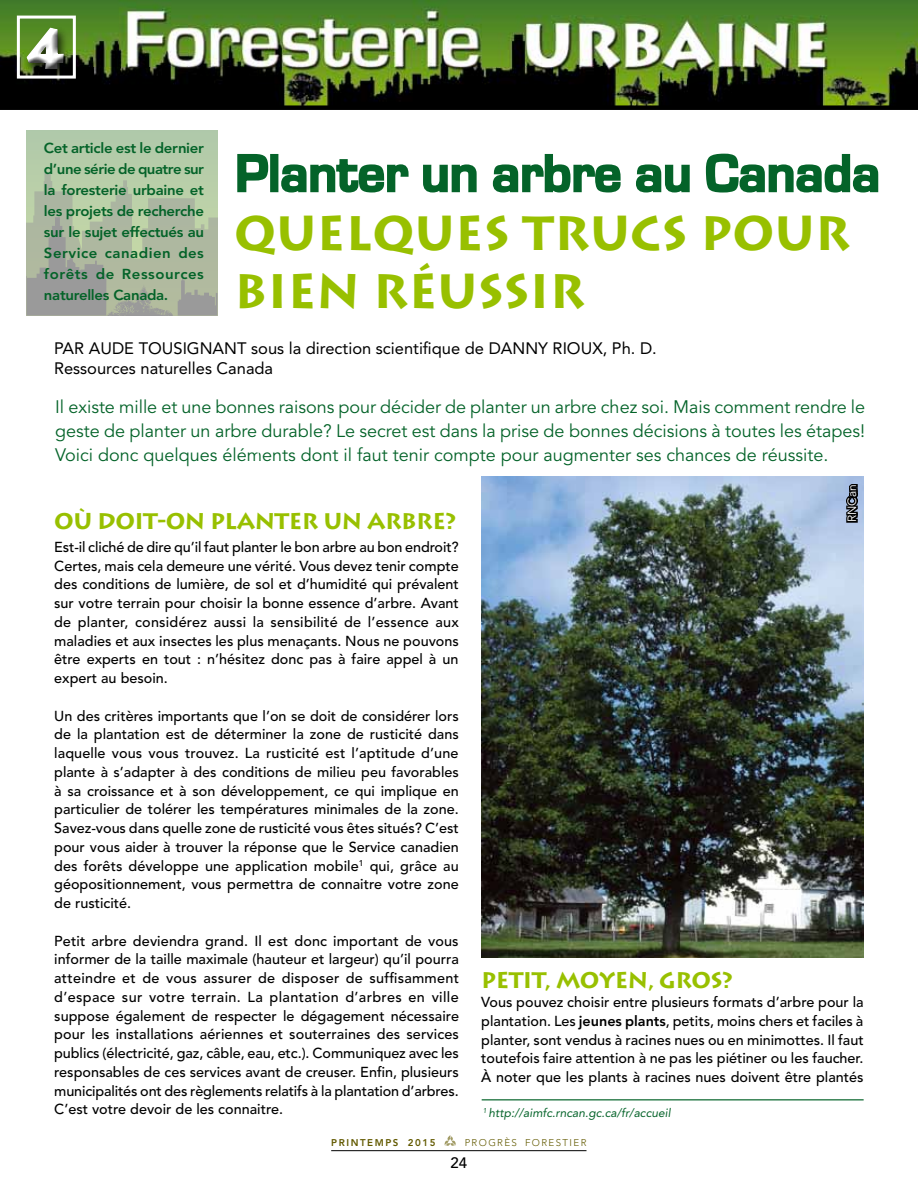
<style>
.page{position:relative;width:918px;height:1188px;background:#fff}
.page>*{position:absolute;margin:0;border:0;box-sizing:border-box;transform-origin:0 0}
.t1{font:700 54px "Eurostile";color:#046329}
.t2{font:900 54px "Lithos";color:#fff}
.t3{font:700 48px/57.6px "Lithos";color:#98c000}
.t4{font:700 22.5px "Lithos";letter-spacing:-.025em;color:#98c000}
.t5{font:18px/24px "Avenir";color:#046329;text-align:justify}
.t6{font:16.5px/19.8px "Avenir";color:#000}
.t7{font:500 15px "Avenir";color:#000}
.t8{font:500 14.4px/18.8px "Avenir";color:#000;text-align:justify}
.t9{font:800 14.4px/21px "Avenir";letter-spacing:-.02em;color:#046329;text-align:justify;scale:1.04 1}
.t10{font:italic 12px "Avenir";color:#046329}
.t11{font:12px "Avenir";color:#fff}
.t12{font:300 9.75px "Avenir";letter-spacing:.14em;color:#635a00}
.t13{font:800 9.75px "Avenir";letter-spacing:.16em;color:#635a00}
.s1{font-weight:800}
</style>
<div class="page">
<img style="left:0;top:0;width:918px;height:105px">
<hr style="left:331px;top:1150px;width:255px;height:1px;background:#000">
<svg style="left:444px;top:1135px;width:12px;height:11px"></svg>
<div style="left:26px;top:130px;width:191px;height:186px;background:#b3cba9"></div>
<svg style="left:26px;top:173px;width:191px;height:143px"></svg>
<svg style="left:237px;top:154px;width:32px;height:39px"></svg>
<div style="left:270px;top:154px;width:8px;height:38px;border:2px solid #046329"></div>
<svg style="left:281px;top:159px;width:128px;height:34px"></svg>
<svg style="left:423px;top:164px;width:54px;height:29px"></svg>
<svg style="left:492px;top:154px;width:129px;height:39px"></svg>
<svg style="left:636px;top:164px;width:54px;height:29px"></svg>
<svg style="left:705px;top:153px;width:174px;height:40px"></svg>
<div style="left:22px;top:26px;width:53px;height:57px;background:#000;opacity:.75"></div>
<div style="left:20px;top:21px;width:50px;height:53px;background:#fff;opacity:.75"></div>
<div style="left:22px;top:25px;width:49px;height:51px;background:#000;opacity:.75"></div>
<div style="left:17px;top:16px;width:59px;height:63px;border:3px solid #fff"></div>
<div style="left:0;top:105px;width:918px;height:5px;background:#000"></div>
<hr style="left:482px;top:1099px;width:382px;height:2px;background:#046329">
<img style="left:482px;top:477px;width:382px;height:480px">
<svg style="left:844px;top:483px;width:15px;height:41px"></svg>
<h1 class="t2" style="left:28px;top:16px;width:38px">4</h1>
<p class="t9" style="left:44px;top:138px;width:156px">Cet article est le dernier d’une série de quatre sur la foresterie urbaine et les projets de recherche sur le sujet effectués au Service canadien des forêts de Ressources naturelles Canada.</p>
<h1 class="t1" style="left:235px;top:144px;width:646px">Planter un arbre au Canada</h1>
<h2 class="t3" style="left:234px;top:204px;width:618px">QUELQUES TRUCS POUR<br>BIEN RÉUSSIR</h2>
<p class="t6" style="left:54px;top:339px;width:604px">Par Aude Tousignant sous la direction scientifique de Danny Rioux, Ph. D.<br>Ressources naturelles Canada</p>
<p class="t5" style="left:55px;top:396px;width:811px">Il existe mille et une bonnes raisons pour décider de planter un arbre chez soi. Mais comment rendre le geste de planter un arbre durable? Le secret est dans la prise de bonnes décisions à toutes les étapes!<br>Voici donc quelques éléments dont il faut tenir compte pour augmenter ses chances de réussite.</p>
<h3 class="t4" style="left:54px;top:507px;width:404px">OÙ DOIT-ON PLANTER UN ARBRE?</h3>
<p class="t8" style="left:54px;top:538px;width:406px">Est-il cliché de dire qu’il faut planter le bon arbre au bon endroit?<br>Certes, mais cela demeure une vérité. Vous devez tenir compte des conditions de lumière, de sol et d’humidité qui prévalent sur votre terrain pour choisir la bonne essence d’arbre. Avant de planter, considérez aussi la sensibilité de l’essence aux maladies et aux insectes les plus menaçants. Nous ne pouvons être experts en tout : n’hésitez donc pas à faire appel à un expert au besoin.</p>
<p class="t8" style="left:54px;top:707px;width:406px">Un des critères importants que l’on se doit de considérer lors de la plantation est de déterminer la zone de rusticité dans laquelle vous vous trouvez. La rusticité est l’aptitude d’une plante à s’adapter à des conditions de milieu peu favorables à sa croissance et à son développement, ce qui implique en particulier de tolérer les températures minimales de la zone.<br>Savez-vous dans quelle zone de rusticité vous êtes situés? C’est pour vous aider à trouver la réponse que le Service canadien des forêts développe une application mobile<sup>1</sup> qui, grâce au géopositionnement, vous permettra de connaitre votre zone de rusticité.</p>
<p class="t8" style="left:54px;top:932px;width:406px">Petit arbre deviendra grand. Il est donc important de vous informer de la taille maximale (hauteur et largeur) qu’il pourra atteindre et de vous assurer de disposer de suffisamment d’espace sur votre terrain. La plantation d’arbres en ville suppose également de respecter le dégagement nécessaire pour les installations aériennes et souterraines des services publics (électricité, gaz, câble, eau, etc.). Communiquez avec les responsables de ces services avant de creuser. Enfin, plusieurs municipalités ont des règlements relatifs à la plantation d’arbres.<br>C’est votre devoir de les connaitre.</p>
<p class="t11" style="left:845px;top:522px;width:39px;rotate:-90deg">RNCan</p>
<h3 class="t4" style="left:481px;top:967px;width:253px">PETIT, MOYEN, GROS?</h3>
<p class="t8" style="left:481px;top:993px;width:384px">Vous pouvez choisir entre plusieurs formats d’arbre pour la plantation. Les <span class="s1">jeunes plants</span>, petits, moins chers et faciles à planter, sont vendus à racines nues ou en minimottes. Il faut toutefois faire attention à ne pas les piétiner ou les faucher.<br>À noter que les plants à racines nues doivent être plantés</p>
<p class="t10" style="left:483px;top:1106px;width:189px"><sup>1</sup> http://aimfc.rncan.gc.ca/fr/accueil</p>
<p class="t13" style="left:331px;top:1137px;width:106px">printemps 2015</p>
<p class="t12" style="left:465px;top:1137px;width:123px">PROGRÈS FORESTIER</p>
<p class="t7" style="left:451px;top:1154px;width:18px">24</p>
</div>
